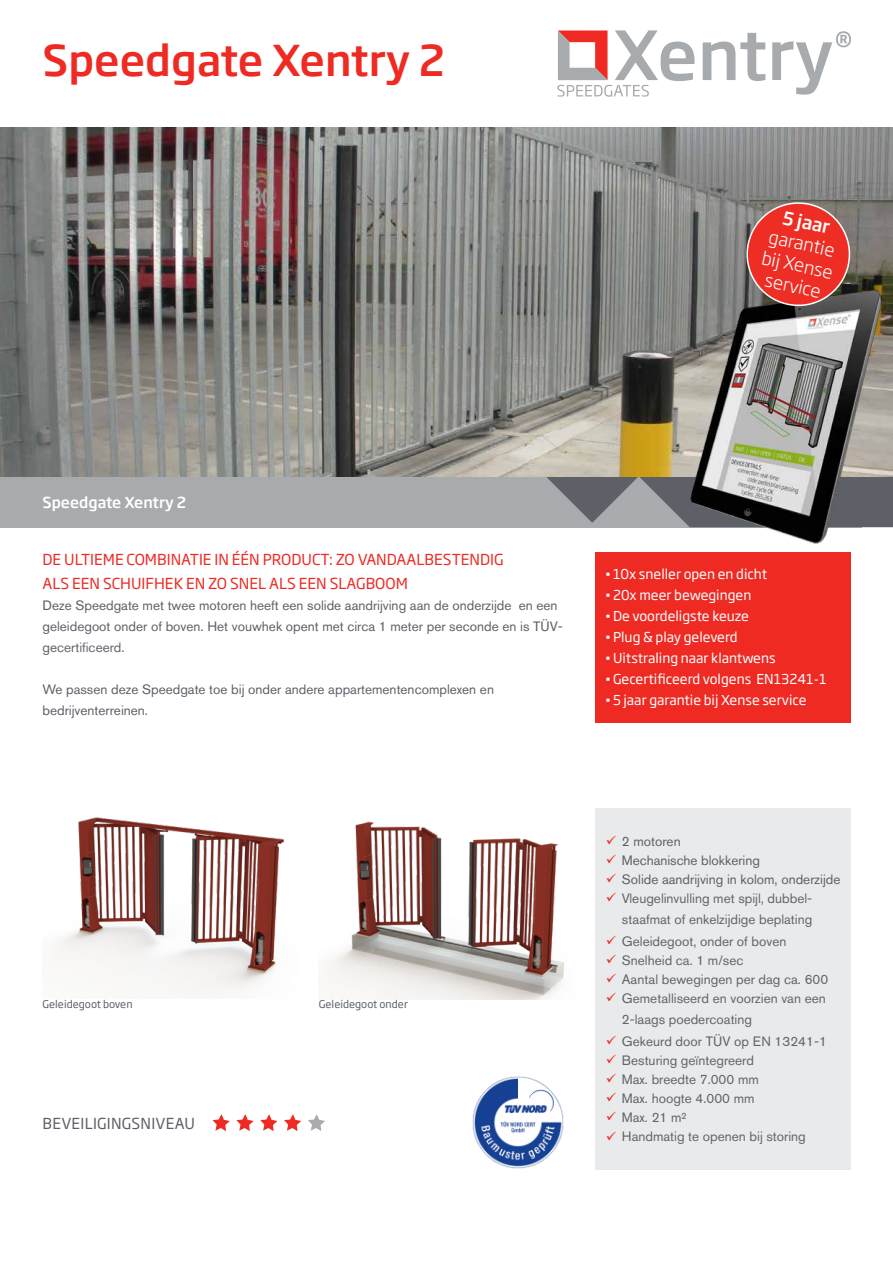
<style>
.page{position:relative;width:893px;height:1263px;background:#fff}
.page>*{position:absolute;margin:0;border:0;box-sizing:border-box;transform-origin:0 0}
.t1{font:500 42px "Soho Gothic Pro";color:#ee2a23}
.t2{font:300 18px/21.6px "Soho Gothic Pro";color:#fff;text-align:center}
.t3{font:500 18px "Soho Gothic Pro";color:#fff}
.t4{font:15px/24px "Soho Gothic Pro";color:#ee2a23}
.t5{font:15px "Soho Gothic Pro";letter-spacing:.015em;color:#5d6067}
.t6{font:500 15px "Soho Gothic Pro";color:#fff}
.t7{font:13.5px/21px "Akzidenz Grotesk BQ";color:#60656b;text-align:right}
.t8{font:13.5px/21px "Akzidenz Grotesk BQ";color:#5d6067}
.t9{font:13.5px "Soho Gothic Pro";color:#fff}
.t10{font:10.5px "Soho Gothic Pro";color:#5d6067}
.s1{color:#60656b}
.s2{font-family:"Akzidenz Grotesk BQ"}
.s3{color:#ee2a23}
</style>
<div class="page">
<svg style="left:213px;top:1114px;width:17px;height:17px"></svg>
<svg style="left:236px;top:1114px;width:18px;height:17px"></svg>
<svg style="left:260px;top:1114px;width:17px;height:17px"></svg>
<svg style="left:284px;top:1114px;width:17px;height:17px"></svg>
<svg style="left:308px;top:1114px;width:17px;height:17px"></svg>
<img style="left:472px;top:1076px;width:92px;height:93px">
<img style="left:326px;top:821px;width:238px;height:178px">
<img style="left:58px;top:817px;width:226px;height:176px">
<div style="left:595px;top:808px;width:255px;height:361px;background:#e9eaeb"></div>
<div style="left:595px;top:553px;width:255px;height:170px;background:#ee2a23"></div>
<svg style="left:703px;top:33px;width:62px;height:48px"></svg>
<svg style="left:772px;top:31px;width:78px;height:64px"></svg>
<svg style="left:557px;top:30px;width:138px;height:67px"></svg>
<div style="left:0;top:476px;width:861px;height:51px;background:#a8abae"></div>
<svg style="left:546px;top:476px;width:88px;height:47px"></svg>
<img style="left:0;top:128px;width:893px;height:348px">
<img style="left:634px;top:272px;width:259px;height:313px">
<svg style="left:741px;top:197px;width:115px;height:113px;background:#bf4941"></svg>
<h1 class="t1" style="left:43px;top:27px;width:404px">Speedgate Xentry 2</h1>
<h2 class="t3" style="left:786px;top:203px;width:49px;rotate:12deg">5 jaar</h2>
<h2 class="t2" style="left:769px;top:224px;width:74px;rotate:12deg">garantie bij Xense service</h2>
<p class="t6" style="left:43px;top:490px;width:145px">Speedgate Xentry 2</p>
<p class="t4" style="left:43px;top:546px;width:463px">DE ULTIEME COMBINATIE IN ÉÉN PRODUCT: ZO VANDAALBESTENDIG<br>ALS EEN SCHUIFHEK EN ZO SNEL ALS EEN SLAGBOOM</p>
<p class="t8" style="left:43px;top:594px;width:522px">Deze Speedgate met twee motoren heeft een solide aandrijving aan de onderzijde en een geleidegoot onder of boven. Het vouwhek opent met circa 1 meter per seconde en is TÜV&shy;ge<span class="s1">certificeerd.</span></p>
<p class="t8" style="left:43px;top:678px;width:453px">We passen deze Speedgate toe bij onder andere appartementencomplexen en bedrijventerreinen.</p>
<p class="t9" style="left:606px;top:564px;width:163px"><span class="s2">•</span> 10x sneller open en dicht</p>
<p class="t9" style="left:606px;top:585px;width:147px"><span class="s2">•</span> 20x meer bewegingen</p>
<p class="t9" style="left:606px;top:606px;width:145px"><span class="s2">•</span> De voordeligste keuze</p>
<p class="t9" style="left:606px;top:627px;width:133px"><span class="s2">•</span> Plug &amp; play geleverd</p>
<p class="t9" style="left:606px;top:648px;width:171px"><span class="s2">•</span> Uitstraling naar klantwens</p>
<p class="t9" style="left:606px;top:669px;width:222px"><span class="s2">•</span> Gecertificeerd volgens EN13241-1</p>
<p class="t9" style="left:606px;top:690px;width:202px"><span class="s2">•</span> 5 jaar garantie bij Xense service</p>
<p class="t10" style="left:43px;top:995px;width:92px">Geleidegoot boven</p>
<p class="t10" style="left:319px;top:995px;width:91px">Geleidegoot onder</p>
<p class="t5" style="left:43px;top:1111px;width:154px">BEVEILIGINGSNIVEAU</p>
<p class="t8" style="left:606px;top:830px;width:76px"><span class="s3">✓</span> 2 motoren</p>
<p class="t8" style="left:606px;top:849px;width:156px"><span class="s3">✓</span> Mechanische blokkering</p>
<p class="t8" style="left:606px;top:869px;width:236px"><span class="s3">✓</span> Solide aandrijving in kolom, onderzijde</p>
<p class="t7" style="left:606px;top:888px;width:208px"><span class="s3">✓</span> Vleugelinvulling met spijl, dubbel&shy;staafmat of enkelzijdige beplating</p>
<p class="t7" style="left:606px;top:930px;width:182px"><span class="s3">✓</span> Geleidegoot, onder of boven</p>
<p class="t7" style="left:606px;top:949px;width:139px"><span class="s3">✓</span> Snelheid ca. 1 m/sec</p>
<p class="t7" style="left:606px;top:969px;width:224px"><span class="s3">✓</span> Aantal bewegingen per dag ca. 600</p>
<p class="t7" style="left:622px;top:988px;width:205px;text-align:left;text-indent:-16px"><span class="s3">✓</span> Gemetalliseerd en voorzien van een<br>2-laags poedercoating</p>
<p class="t7" style="left:606px;top:1030px;width:222px"><span class="s3">✓</span> Gekeurd door TÜV op EN 13241-1</p>
<p class="t7" style="left:606px;top:1049px;width:150px"><span class="s3">✓</span> Besturing geïntegreerd</p>
<p class="t7" style="left:606px;top:1068px;width:154px"><span class="s3">✓</span> Max. breedte 7.000 mm</p>
<p class="t7" style="left:606px;top:1088px;width:150px"><span class="s3">✓</span> Max. hoogte 4.000 mm</p>
<p class="t7" style="left:606px;top:1107px;width:82px"><span class="s3">✓</span> Max. 21 m²</p>
<p class="t7" style="left:606px;top:1126px;width:201px"><span class="s3">✓</span> Handmatig te openen bij storing</p>
</div>
